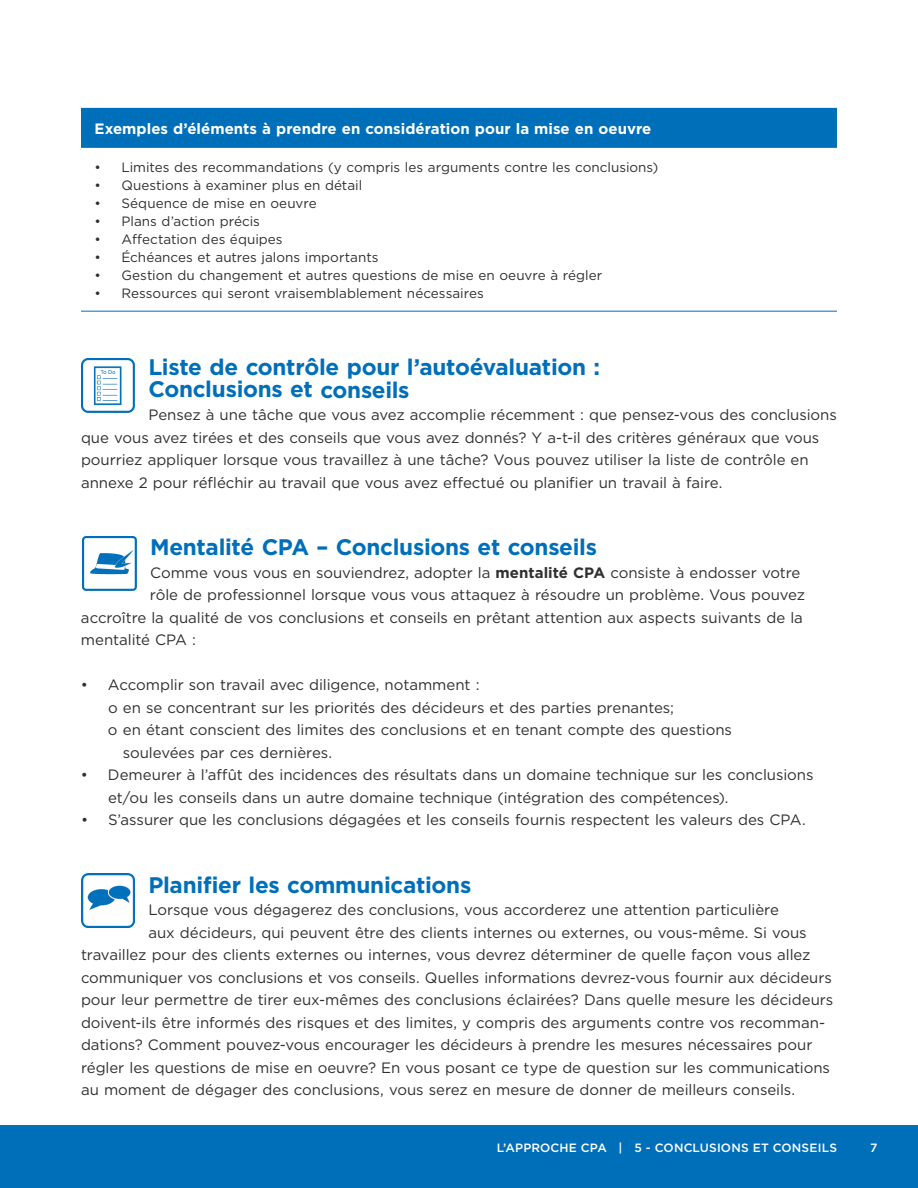
<style>
.page{position:relative;width:918px;height:1188px;background:#fff}
.page>*{position:absolute;margin:0;border:0;box-sizing:border-box;transform-origin:0 0}
.t1{font:700 22.5px/22.5px "Gotham";letter-spacing:-.015em;color:#006fba}
.t2{font:15px/22.5px "Gotham";letter-spacing:-.005em;color:#312f30}
.t3{font:700 15px "Gotham";color:#fff}
.t4{font:13.5px "Gotham";color:#312f30}
.t5{font:500 12px "Gotham";letter-spacing:.01em;color:#fff}
.s1{font-weight:700}
</style>
<div class="page">
<div style="left:0;top:1125px;width:918px;height:63px;background:#006fba"></div>
<img style="left:81px;top:359px;width:54px;height:54px">
<img style="left:82px;top:536px;width:54px;height:54px">
<img style="left:81px;top:873px;width:54px;height:54px">
<div style="left:81px;top:108px;width:756px;height:39px;background:#006fba"></div>
<hr style="left:81px;top:147px;width:756px;height:1px;background:#006fba">
<hr style="left:81px;top:311px;width:756px;height:1px;background:#006fba">
<h4 class="t3" style="left:94px;top:119px;width:558px">Exemples d’éléments à prendre en considération pour la mise en oeuvre</h4>
<p class="t4" style="left:95px;top:158px;width:565px">• Limites des recommandations (y compris les arguments contre les conclusions)</p>
<p class="t4" style="left:95px;top:176px;width:269px">• Questions à examiner plus en détail</p>
<p class="t4" style="left:95px;top:194px;width:224px">• Séquence de mise en oeuvre</p>
<p class="t4" style="left:95px;top:212px;width:167px">• Plans d’action précis</p>
<p class="t4" style="left:95px;top:230px;width:190px">• Affectation des équipes</p>
<p class="t4" style="left:95px;top:248px;width:286px">• Échéances et autres jalons importants</p>
<p class="t4" style="left:94px;top:266px;width:509px">• Gestion du changement et autres questions de mise en oeuvre à régler</p>
<p class="t4" style="left:94px;top:284px;width:391px">• Ressources qui seront vraisemblablement nécessaires</p>
<h2 class="t1" style="left:149px;top:356px;width:453px">Liste de contrôle pour l’autoévaluation :<br>Conclusions et conseils</h2>
<p class="t2" style="left:81px;top:403px;width:757px;text-indent:68px">Pensez à une tâche que vous avez accomplie récemment : que pensez-vous des conclusions que vous avez tirées et des conseils que vous avez donnés? Y a-t-il des critères généraux que vous pourriez appliquer lorsque vous travaillez à une tâche? Vous pouvez utiliser la liste de contrôle en annexe 2 pour réfléchir au travail que vous avez effectué ou planifier un travail à faire.</p>
<h2 class="t1" style="left:150px;top:536px;width:448px">Mentalité CPA – Conclusions et conseils</h2>
<p class="t2" style="left:150px;top:561px;width:652px">Comme vous vous en souviendrez, adopter la <span class="s1">mentalité CPA</span> consiste à endosser votre</p>
<p class="t2" style="left:150px;top:583px;width:657px">rôle de professionnel lorsque vous vous attaquez à résoudre un problème. Vous pouvez</p>
<p class="t2" style="left:81px;top:606px;width:723px">accroître la qualité de vos conclusions et conseils en prêtant attention aux aspects suivants de la</p>
<p class="t2" style="left:81px;top:628px;width:117px">mentalité CPA :</p>
<p class="t2" style="left:81px;top:673px;width:400px">• Accomplir son travail avec diligence, notamment :</p>
<p class="t2" style="left:108px;top:696px;width:567px">o en se concentrant sur les priorités des décideurs et des parties prenantes;</p>
<p class="t2" style="left:123px;top:718px;width:611px;text-indent:-15px">o en étant conscient des limites des conclusions et en tenant compte des questions soulevées par ces dernières.</p>
<p class="t2" style="left:108px;top:763px;width:707px;text-indent:-27px">• Demeurer à l’affût des incidences des résultats dans un domaine technique sur les conclusions et/ou les conseils dans un autre domaine technique (intégration des compétences).</p>
<p class="t2" style="left:81px;top:808px;width:726px">• S’assurer que les conclusions dégagées et les conseils fournis respectent les valeurs des CPA.</p>
<h2 class="t1" style="left:149px;top:873px;width:324px">Planifier les communications</h2>
<p class="t2" style="left:148px;top:898px;width:632px">Lorsque vous dégagerez des conclusions, vous accorderez une attention particulière</p>
<p class="t2" style="left:148px;top:921px;width:660px">aux décideurs, qui peuvent être des clients internes ou externes, ou vous-même. Si vous</p>
<p class="t2" style="left:81px;top:943px;width:731px">travaillez pour des clients externes ou internes, vous devrez déterminer de quelle façon vous allez</p>
<p class="t2" style="left:81px;top:966px;width:752px">communiquer vos conclusions et vos conseils. Quelles informations devrez-vous fournir aux décideurs</p>
<p class="t2" style="left:81px;top:988px;width:754px">pour leur permettre de tirer eux-mêmes des conclusions éclairées? Dans quelle mesure les décideurs</p>
<p class="t2" style="left:81px;top:1033px;width:751px">dations? Comment pouvez-vous encourager les décideurs à prendre les mesures nécessaires pour régler les questions de mise en oeuvre? En vous posant ce type de question sur les communications au moment de dégager des conclusions, vous serez en mesure de donner de meilleurs conseils.</p>
<p class="t2" style="left:81px;top:1011px;width:746px">doivent-ils être informés des risques et des limites, y compris des arguments contre vos recomman-</p>
<p class="t5" style="left:497px;top:1140px;width:342px">L’APPROCHE CPA | 5 - CONCLUSIONS ET CONSEILS</p>
<p class="t5" style="left:870px;top:1140px;width:9px">7</p>
</div>
